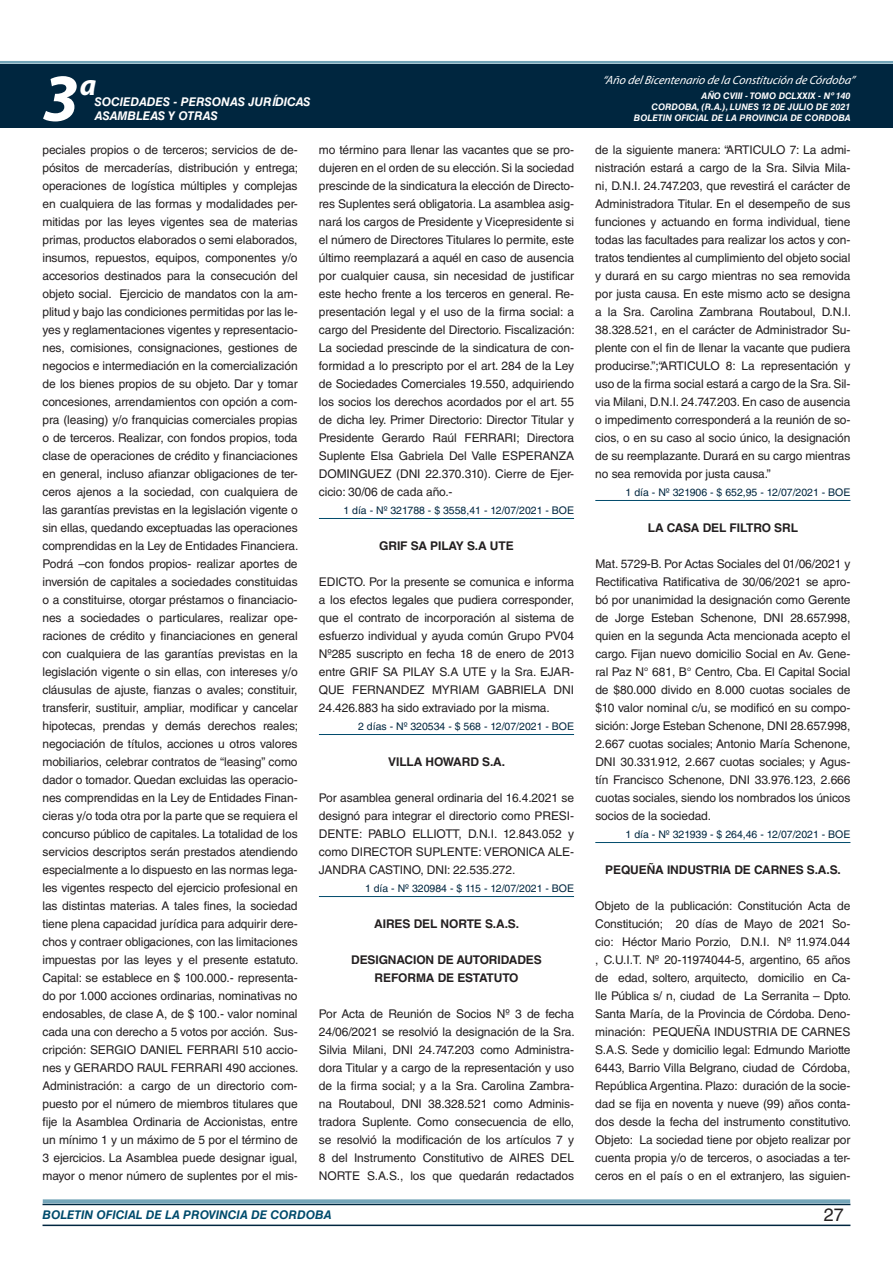
<style>
.page{position:relative;width:893px;height:1263px;background:#fff}
.page>*{position:absolute;margin:0;border:0;box-sizing:border-box;transform-origin:0 0}
.t1{font:italic 700 67.5px "Myriad Pro";color:#fff}
.t2{font:italic 700 30px "Myriad Pro";color:#fff}
.t3{font:18px "Helvetica LT Std";color:#231f20}
.t4{font:12px/18px "Helvetica LT Std";letter-spacing:-.01em;color:#231f20;text-align:justify}
.t5{font:700 12px/18px "Helvetica LT Std";letter-spacing:-.01em;color:#231f20;text-align:center}
.t6{font:italic 12px "Myriad Pro";color:#fff}
.t7{font:italic 700 12px "Helvetica LT Std";color:#fff}
.t8{font:italic 700 12px "Helvetica LT Std";color:#004b6c}
.t9{font:10.5px "Helvetica LT Std";color:#00263f}
.t10{font:italic 700 9px/10.8px "Helvetica LT Std";color:#fff;text-align:right}
</style>
<div class="page">
<div style="left:0;top:61px;width:893px;height:6px;background:#fff;opacity:.75"></div>
<div style="left:0;top:64px;width:893px;height:64px;background:#00263f"></div>
<hr style="left:43px;top:1224px;width:807px;height:2px;background:#00263f">
<div style="left:42px;top:1198px;width:809px;height:8px;background:#fff;opacity:.75"></div>
<hr style="left:319px;top:518px;width:255px;height:1px;background:#004b6c">
<hr style="left:319px;top:734px;width:255px;height:1px;background:#004b6c">
<hr style="left:319px;top:896px;width:255px;height:1px;background:#004b6c">
<hr style="left:595px;top:500px;width:255px;height:1px;background:#004b6c">
<hr style="left:595px;top:842px;width:255px;height:1px;background:#004b6c">
<h1 class="t1" style="left:43px;top:54px;width:38px">3</h1>
<h2 class="t2" style="left:80px;top:66px;width:18px">a</h2>
<p class="t7" style="left:95px;top:94px;width:217px">SOCIEDADES - PERSONAS JURÍDICAS</p>
<p class="t7" style="left:95px;top:109px;width:125px">ASAMBLEAS Y OTRAS</p>
<p class="t4" style="left:43px;top:141px;width:257px">peciales propios o de terceros; servicios de de&shy;pósitos de mercaderías, distribución y entrega; operaciones de logística múltiples y complejas en cualquiera de las formas y modalidades per&shy;mitidas por las leyes vigentes sea de materias primas, productos elaborados o semi elaborados, insumos, repuestos, equipos, componentes y/o accesorios destinados para la consecución del objeto social. Ejercicio de mandatos con la am&shy;plitud y bajo las condiciones permitidas por las le&shy;yes y reglamentaciones vigentes y representacio&shy;nes, comisiones, consignaciones, gestiones de negocios e intermediación en la comercialización de los bienes propios de su objeto. Dar y tomar concesiones, arrendamientos con opción a com&shy;pra (leasing) y/o franquicias comerciales propias o de terceros. Realizar, con fondos propios, toda clase de operaciones de crédito y financiaciones en general, incluso afianzar obligaciones de ter&shy;ceros ajenos a la sociedad, con cualquiera de las garantías previstas en la legislación vigente o sin ellas, quedando exceptuadas las operaciones comprendidas en la Ley de Entidades Financiera.<br>Podrá –con fondos propios- realizar aportes de inversión de capitales a sociedades constituidas o a constituirse, otorgar préstamos o financiacio&shy;nes a sociedades o particulares, realizar ope&shy;raciones de crédito y financiaciones en general con cualquiera de las garantías previstas en la legislación vigente o sin ellas, con intereses y/o cláusulas de ajuste, fianzas o avales; constituir, transferir, sustituir, ampliar, modificar y cancelar hipotecas, prendas y demás derechos reales; negociación de títulos, acciones u otros valores mobiliarios, celebrar contratos de “leasing” como dador o tomador. Quedan excluidas las operacio&shy;nes comprendidas en la Ley de Entidades Finan&shy;cieras y/o toda otra por la parte que se requiera el concurso público de capitales. La totalidad de los servicios descriptos serán prestados atendiendo especialmente a lo dispuesto en las normas lega&shy;les vigentes respecto del ejercicio profesional en las distintas materias. A tales fines, la sociedad tiene plena capacidad jurídica para adquirir dere&shy;chos y contraer obligaciones, con las limitaciones impuestas por las leyes y el presente estatuto.<br>Capital: se establece en $ 100.000.- representa&shy;do por 1.000 acciones ordinarias, nominativas no endosables, de clase A, de $ 100.- valor nominal cada una con derecho a 5 votos por acción. Sus&shy;cripción: SERGIO DANIEL FERRARI 510 accio&shy;nes y GERARDO RAUL FERRARI 490 acciones.<br>Administración: a cargo de un directorio com&shy;puesto por el número de miembros titulares que fije la Asamblea Ordinaria de Accionistas, entre un mínimo 1 y un máximo de 5 por el término de 3 ejercicios. La Asamblea puede designar igual, mayor o menor número de suplentes por el mis-</p>
<p class="t4" style="left:319px;top:141px;width:257px">mo término para llenar las vacantes que se pro&shy;dujeren en el orden de su elección. Si la sociedad prescinde de la sindicatura la elección de Directo&shy;res Suplentes será obligatoria. La asamblea asig&shy;nará los cargos de Presidente y Vicepresidente si el número de Directores Titulares lo permite, este último reemplazará a aquél en caso de ausencia por cualquier causa, sin necesidad de justificar este hecho frente a los terceros en general. Re&shy;presentación legal y el uso de la firma social: a cargo del Presidente del Directorio. Fiscalización:<br>La sociedad prescinde de la sindicatura de con&shy;formidad a lo prescripto por el art. 284 de la Ley de Sociedades Comerciales 19.550, adquiriendo los socios los derechos acordados por el art. 55 de dicha ley. Primer Directorio: Director Titular y Presidente Gerardo Raúl FERRARI; Directora Suplente Elsa Gabriela Del Valle ESPERANZA DOMINGUEZ (DNI 22.370.310). Cierre de Ejer&shy;cicio: 30/06 de cada año.-</p>
<p class="t9" style="left:343px;top:504px;width:232px">1 día - Nº 321788 - $ 3558,41 - 12/07/2021 - BOE</p>
<p class="t5" style="left:379px;top:536px;width:136px">GRIF SA PILAY S.A UTE</p>
<p class="t4" style="left:319px;top:573px;width:257px">EDICTO. Por la presente se comunica e informa a los efectos legales que pudiera corresponder, que el contrato de incorporación al sistema de esfuerzo individual y ayuda común Grupo PV04<br>Nº285 suscripto en fecha 18 de enero de 2013 entre GRIF SA PILAY S.A UTE y la Sra. EJAR-QUE FERNANDEZ MYRIAM GABRIELA DNI 24.426.883 ha sido extraviado por la misma.</p>
<p class="t9" style="left:358px;top:720px;width:217px">2 días - Nº 320534 - $ 568 - 12/07/2021 - BOE</p>
<p class="t5" style="left:388px;top:752px;width:118px">VILLA HOWARD S.A.</p>
<p class="t4" style="left:319px;top:789px;width:257px">Por asamblea general ordinaria del 16.4.2021 se designó para integrar el directorio como PRESI-DENTE: PABLO ELLIOTT, D.N.I. 12.843.052 y como DIRECTOR SUPLENTE: VERONICA ALE-JANDRA CASTINO, DNI: 22.535.272.</p>
<p class="t9" style="left:365px;top:882px;width:210px">1 día - Nº 320984 - $ 115 - 12/07/2021 - BOE</p>
<p class="t5" style="left:374px;top:914px;width:146px">AIRES DEL NORTE S.A.S.</p>
<p class="t5" style="left:351px;top:950px;width:192px">DESIGNACION DE AUTORIDADES<br>REFORMA DE ESTATUTO</p>
<p class="t4" style="left:319px;top:1005px;width:257px">Por Acta de Reunión de Socios Nº 3 de fecha 24/06/2021 se resolvió la designación de la Sra.<br>Silvia Milani, DNI 24.747.203 como Administra&shy;dora Titular y a cargo de la representación y uso de la firma social; y a la Sra. Carolina Zambra&shy;na Routaboul, DNI 38.328.521 como Adminis&shy;tradora Suplente. Como consecuencia de ello, se resolvió la modificación de los artículos 7 y 8 del Instrumento Constitutivo de AIRES DEL NORTE S.A.S., los que quedarán redactados</p>
<p class="t6" style="left:603px;top:72px;width:254px">“Año delBicentenario de la Constitución de Córdoba”</p>
<p class="t10" style="left:634px;top:91px;width:218px">AÑO CVIII - TOMO DCLXXIX - Nº 140<br>CORDOBA, (R.A.), LUNES 12 DE JULIO DE 2021<br>BOLETIN OFICIAL DE LA PROVINCIA DE CORDOBA</p>
<p class="t4" style="left:595px;top:141px;width:257px">de la siguiente manera: “ARTICULO 7: La admi&shy;nistración estará a cargo de la Sra. Silvia Mila&shy;ni, D.N.I. 24.747.203, que revestirá el carácter de Administradora Titular. En el desempeño de sus funciones y actuando en forma individual, tiene todas las facultades para realizar los actos y con&shy;tratos tendientes al cumplimiento del objeto social y durará en su cargo mientras no sea removida por justa causa. En este mismo acto se designa a la Sra. Carolina Zambrana Routaboul, D.N.I.<br>38.328.521, en el carácter de Administrador Su&shy;plente con el fin de llenar la vacante que pudiera producirse.”;“ARTICULO 8: La representación y uso de la firma social estará a cargo de la Sra. Sil&shy;via Milani, D.N.I. 24.747.203. En caso de ausencia o impedimento corresponderá a la reunión de so&shy;cios, o en su caso al socio único, la designación de su reemplazante. Durará en su cargo mientras no sea removida por justa causa.”</p>
<p class="t9" style="left:626px;top:486px;width:226px">1 día - Nº 321906 - $ 652,95 - 12/07/2021 - BOE</p>
<p class="t5" style="left:648px;top:518px;width:152px">LA CASA DEL FILTRO SRL</p>
<p class="t4" style="left:595px;top:555px;width:257px">Mat. 5729-B. Por Actas Sociales del 01/06/2021 y Rectificativa Ratificativa de 30/06/2021 se apro&shy;bó por unanimidad la designación como Gerente de Jorge Esteban Schenone, DNI 28.657.998, quien en la segunda Acta mencionada acepto el cargo. Fijan nuevo domicilio Social en Av. Gene&shy;ral Paz N° 681, B° Centro, Cba. El Capital Social de $80.000 divido en 8.000 cuotas sociales de $10 valor nominal c/u, se modificó en su compo&shy;sición: Jorge Esteban Schenone, DNI 28.657.998, 2.667 cuotas sociales; Antonio María Schenone, DNI 30.331.912, 2.667 cuotas sociales; y Agus&shy;tín Francisco Schenone, DNI 33.976.123, 2.666 cuotas sociales, siendo los nombrados los únicos socios de la sociedad.</p>
<p class="t9" style="left:626px;top:828px;width:226px">1 día - Nº 321939 - $ 264,46 - 12/07/2021 - BOE</p>
<p class="t5" style="left:605px;top:860px;width:237px">PEQUEÑA INDUSTRIA DE CARNES S.A.S.</p>
<p class="t4" style="left:595px;top:897px;width:257px">Objeto de la publicación: Constitución Acta de Constitución; 20 días de Mayo de 2021 So&shy;cio: Héctor Mario Porzio, D.N.I. Nº 11.974.044 , C.U.I.T. Nº 20-11974044-5, argentino, 65 años de edad, soltero, arquitecto, domicilio en Ca&shy;lle Pública s/ n, ciudad de La Serranita – Dpto.<br>Santa María, de la Provincia de Córdoba. Deno&shy;minación: PEQUEÑA INDUSTRIA DE CARNES S.A.S. Sede y domicilio legal: Edmundo Mariotte 6443, Barrio Villa Belgrano, ciudad de Córdoba, República Argentina. Plazo: duración de la socie&shy;dad se fija en noventa y nueve (99) años conta&shy;dos desde la fecha del instrumento constitutivo.<br>Objeto: La sociedad tiene por objeto realizar por cuenta propia y/o de terceros, o asociadas a ter&shy;ceros en el país o en el extranjero, las siguien-</p>
<p class="t8" style="left:43px;top:1208px;width:290px">BOLETIN OFICIAL DE LA PROVINCIA DE CORDOBA</p>
<h3 class="t3" style="left:824px;top:1204px;width:22px">27</h3>
</div>
